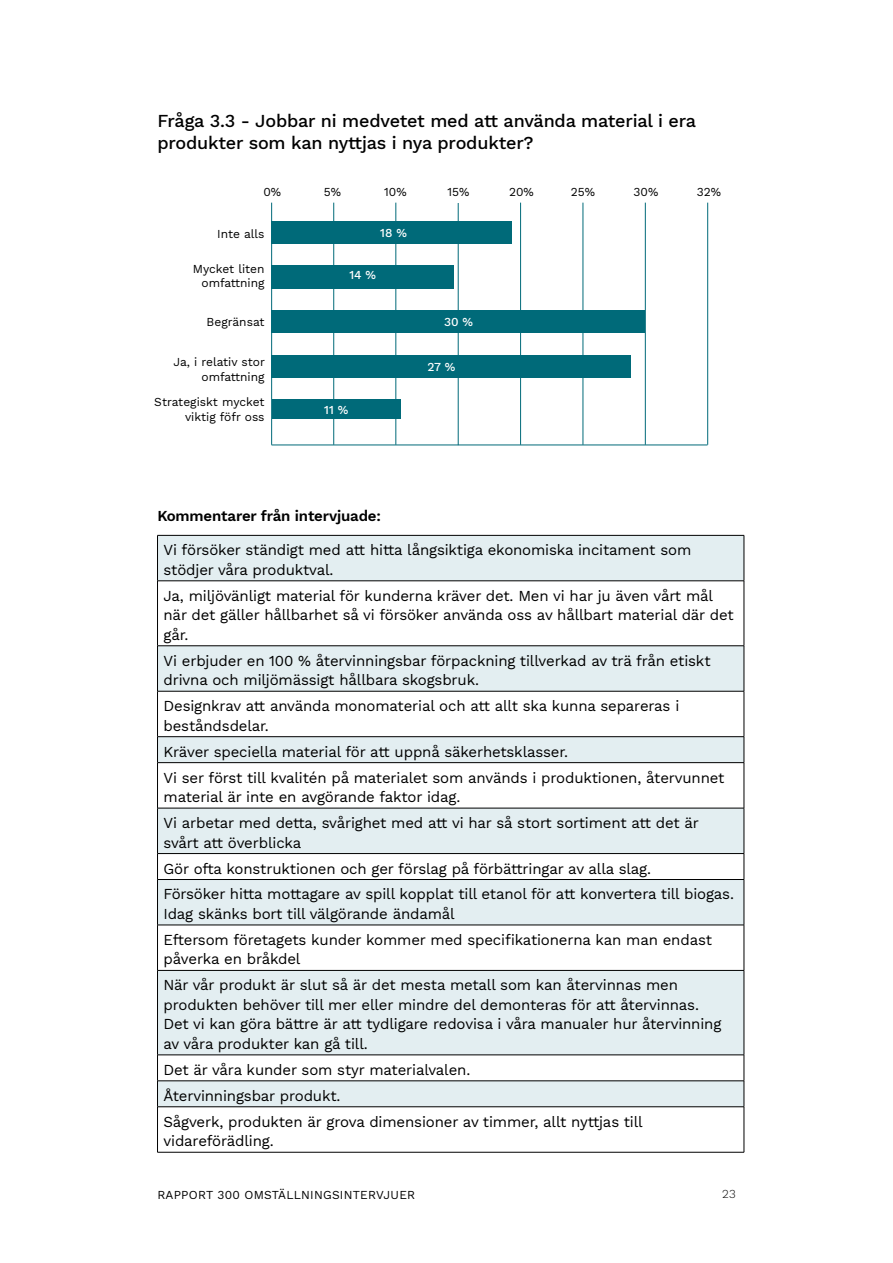
<style>
.page{position:relative;width:893px;height:1263px;background:#fff}
.page>*{position:absolute;margin:0;border:0;box-sizing:border-box;transform-origin:0 0}
.Brödtext{font:500 18px/21.6px "Work Sans";letter-spacing:-.01em;color:#000}
.Text_i_tabell{font:15px/19.5px "Work Sans";letter-spacing:-.01em;color:#000}
.Rubrik_H2{font:15px/19.5px "Work Sans";letter-spacing:-.01em;color:#000}
.Rubrik_H2-2{font:600 15px "Work Sans";letter-spacing:-.01em;color:#000}
.Tabelltext{font:12px/14.4px "Work Sans";color:#000;text-align:right}
.Tabelltext-2{font:12px "Work Sans";letter-spacing:.02em;color:#000}
.t1{font:500 12px "Work Sans";color:#fff}
.t2{font:300 12px "Work Sans";color:#000}
</style>
<div class="page">
<svg style="left:158px;top:536px;width:586px;height:109px"></svg>
<svg style="left:158px;top:646px;width:586px;height:460px;fill:#e3eef1"></svg>
<hr style="left:157px;top:535px;width:587px;height:1px;background:#000">
<hr style="left:157px;top:535px;width:1px;height:46px;background:#000">
<hr style="left:744px;top:535px;width:1px;height:46px;background:#000">
<hr style="left:157px;top:580px;width:587px;height:1px;background:#000">
<hr style="left:157px;top:581px;width:1px;height:65px;background:#000">
<hr style="left:744px;top:581px;width:1px;height:65px;background:#000">
<hr style="left:157px;top:645px;width:587px;height:1px;background:#000">
<hr style="left:157px;top:646px;width:1px;height:45px;background:#000">
<hr style="left:744px;top:646px;width:1px;height:45px;background:#000">
<hr style="left:157px;top:691px;width:587px;height:1px;background:#000">
<hr style="left:157px;top:691px;width:1px;height:45px;background:#000">
<hr style="left:744px;top:691px;width:1px;height:45px;background:#000">
<hr style="left:157px;top:736px;width:587px;height:1px;background:#000">
<svg style="left:157px;top:737px;width:1px;height:25px"></svg>
<svg style="left:744px;top:737px;width:1px;height:25px"></svg>
<hr style="left:157px;top:762px;width:587px;height:1px;background:#000">
<hr style="left:157px;top:763px;width:1px;height:45px;background:#000">
<hr style="left:744px;top:763px;width:1px;height:45px;background:#000">
<hr style="left:157px;top:808px;width:587px;height:1px;background:#000">
<hr style="left:157px;top:808px;width:1px;height:45px;background:#000">
<hr style="left:744px;top:808px;width:1px;height:45px;background:#000">
<hr style="left:157px;top:853px;width:587px;height:1px;background:#000">
<svg style="left:157px;top:854px;width:1px;height:25px"></svg>
<svg style="left:744px;top:854px;width:1px;height:25px"></svg>
<hr style="left:157px;top:879px;width:587px;height:1px;background:#000">
<hr style="left:157px;top:880px;width:1px;height:45px;background:#000">
<hr style="left:744px;top:880px;width:1px;height:45px;background:#000">
<hr style="left:157px;top:925px;width:587px;height:1px;background:#000">
<hr style="left:157px;top:925px;width:1px;height:45px;background:#000">
<hr style="left:744px;top:925px;width:1px;height:45px;background:#000">
<hr style="left:157px;top:970px;width:587px;height:1px;background:#000">
<hr style="left:157px;top:970px;width:1px;height:85px;background:#000">
<hr style="left:744px;top:970px;width:1px;height:85px;background:#000">
<hr style="left:157px;top:1054px;width:587px;height:1px;background:#000">
<hr style="left:157px;top:1080px;width:587px;height:1px;background:#000">
<svg style="left:157px;top:1055px;width:1px;height:51px"></svg>
<svg style="left:744px;top:1055px;width:1px;height:51px"></svg>
<hr style="left:157px;top:1106px;width:587px;height:1px;background:#000">
<hr style="left:157px;top:1107px;width:1px;height:45px;background:#000">
<hr style="left:744px;top:1107px;width:1px;height:45px;background:#000">
<hr style="left:157px;top:1152px;width:587px;height:1px;background:#000">
<hr style="left:271px;top:203px;width:1px;height:242px;background:#006a79">
<hr style="left:333px;top:203px;width:1px;height:242px;background:#006a79">
<hr style="left:396px;top:203px;width:1px;height:242px;background:#006a79">
<hr style="left:458px;top:203px;width:1px;height:242px;background:#006a79">
<hr style="left:520px;top:203px;width:1px;height:242px;background:#006a79">
<hr style="left:583px;top:203px;width:1px;height:242px;background:#006a79">
<hr style="left:645px;top:203px;width:1px;height:242px;background:#006a79">
<hr style="left:707px;top:203px;width:1px;height:242px;background:#006a79">
<hr style="left:271px;top:445px;width:436px;height:1px;background:#006a79">
<div style="left:272px;top:310px;width:373px;height:23px;background:#006a79"></div>
<div style="left:271px;top:265px;width:183px;height:24px;background:#006a79"></div>
<div style="left:272px;top:355px;width:359px;height:23px;background:#006a79"></div>
<div style="left:272px;top:400px;width:129px;height:19px;background:#006a79"></div>
<div style="left:272px;top:221px;width:240px;height:23px;background:#006a79"></div>
<p class="Brödtext" style="left:157px;top:110px;width:540px">Fråga 3.3 - Jobbar ni medvetet med att använda material i era produkter som kan nyttjas i nya produkter?</p>
<p class="Tabelltext" style="left:263px;top:185px;width:19px">0%</p>
<p class="Tabelltext" style="left:324px;top:185px;width:19px">5%</p>
<p class="Tabelltext" style="left:384px;top:185px;width:24px">10%</p>
<p class="Tabelltext" style="left:447px;top:185px;width:23px">15%</p>
<p class="Tabelltext" style="left:509px;top:185px;width:26px">20%</p>
<p class="Tabelltext" style="left:571px;top:185px;width:26px">25%</p>
<p class="Tabelltext" style="left:634px;top:185px;width:26px">30%</p>
<p class="Tabelltext" style="left:697px;top:185px;width:26px">32%</p>
<p class="Tabelltext" style="left:217px;top:226px;width:49px">Inte alls</p>
<p class="t1" style="left:380px;top:224px;width:28px">18 %</p>
<p class="Tabelltext" style="left:193px;top:261px;width:73px">Mycket liten omfattning</p>
<p class="Tabelltext" style="left:207px;top:314px;width:59px">Begränsat</p>
<p class="Tabelltext" style="left:173px;top:354px;width:93px">Ja, i relativ stor omfattning</p>
<p class="Tabelltext" style="left:154px;top:395px;width:112px">Strategiskt mycket viktig föfr oss</p>
<p class="t1" style="left:349px;top:266px;width:28px">14 %</p>
<p class="t1" style="left:324px;top:401px;width:26px">11 %</p>
<p class="t1" style="left:444px;top:313px;width:31px">30 %</p>
<p class="t1" style="left:427px;top:357px;width:29px">27 %</p>
<p class="Rubrik_H2-2" style="left:157px;top:504px;width:225px">Kommentarer från intervjuade:</p>
<p class="Rubrik_H2" style="left:164px;top:540px;width:529px">Vi försöker ständigt med att hitta långsiktiga ekonomiska incitament som stödjer våra produktval.</p>
<p class="Rubrik_H2" style="left:164px;top:585px;width:572px">Ja, miljövänligt material för kunderna kräver det. Men vi har ju även vårt mål när det gäller hållbarhet så vi försöker använda oss av hållbart material där det går.</p>
<p class="Text_i_tabell" style="left:164px;top:650px;width:549px">Vi erbjuder en 100 % återvinningsbar förpackning tillverkad av trä från etiskt drivna och miljömässigt hållbara skogsbruk.</p>
<p class="Text_i_tabell" style="left:164px;top:696px;width:517px">Designkrav att använda monomaterial och att allt ska kunna separeras i beståndsdelar.</p>
<p class="Text_i_tabell" style="left:164px;top:741px;width:406px">Kräver speciella material för att uppnå säkerhetsklasser.</p>
<p class="Text_i_tabell" style="left:164px;top:767px;width:562px">Vi ser först till kvalitén på materialet som används i produktionen, återvunnet material är inte en avgörande faktor idag.</p>
<p class="Text_i_tabell" style="left:164px;top:812px;width:537px">Vi arbetar med detta, svårighet med att vi har så stort sortiment att det är svårt att överblicka</p>
<p class="Text_i_tabell" style="left:164px;top:858px;width:489px">Gör ofta konstruktionen och ger förslag på förbättringar av alla slag.</p>
<p class="Text_i_tabell" style="left:164px;top:884px;width:572px">Försöker hitta mottagare av spill kopplat till etanol för att konvertera till biogas.<br>Idag skänks bort till välgörande ändamål</p>
<p class="Text_i_tabell" style="left:164px;top:929px;width:550px">Eftersom företagets kunder kommer med specifikationerna kan man endast påverka en bråkdel</p>
<p class="Text_i_tabell" style="left:164px;top:975px;width:559px">När vår produkt är slut så är det mesta metall som kan återvinnas men produkten behöver till mer eller mindre del demonteras för att återvinnas.<br>Det vi kan göra bättre är att tydligare redovisa i våra manualer hur återvinning av våra produkter kan gå till.</p>
<p class="Text_i_tabell" style="left:164px;top:1059px;width:308px">Det är våra kunder som styr materialvalen.</p>
<p class="Text_i_tabell" style="left:164px;top:1085px;width:179px">Återvinningsbar produkt.</p>
<p class="Text_i_tabell" style="left:164px;top:1111px;width:481px">Sågverk, produkten är grova dimensioner av timmer, allt nyttjas till vidareförädling.</p>
<p class="Tabelltext-2" style="left:157px;top:1186px;width:259px">RAPPORT 300 OMSTÄLLNINGSINTERVJUER</p>
<p class="t2" style="left:722px;top:1184px;width:15px">23</p>
</div>
